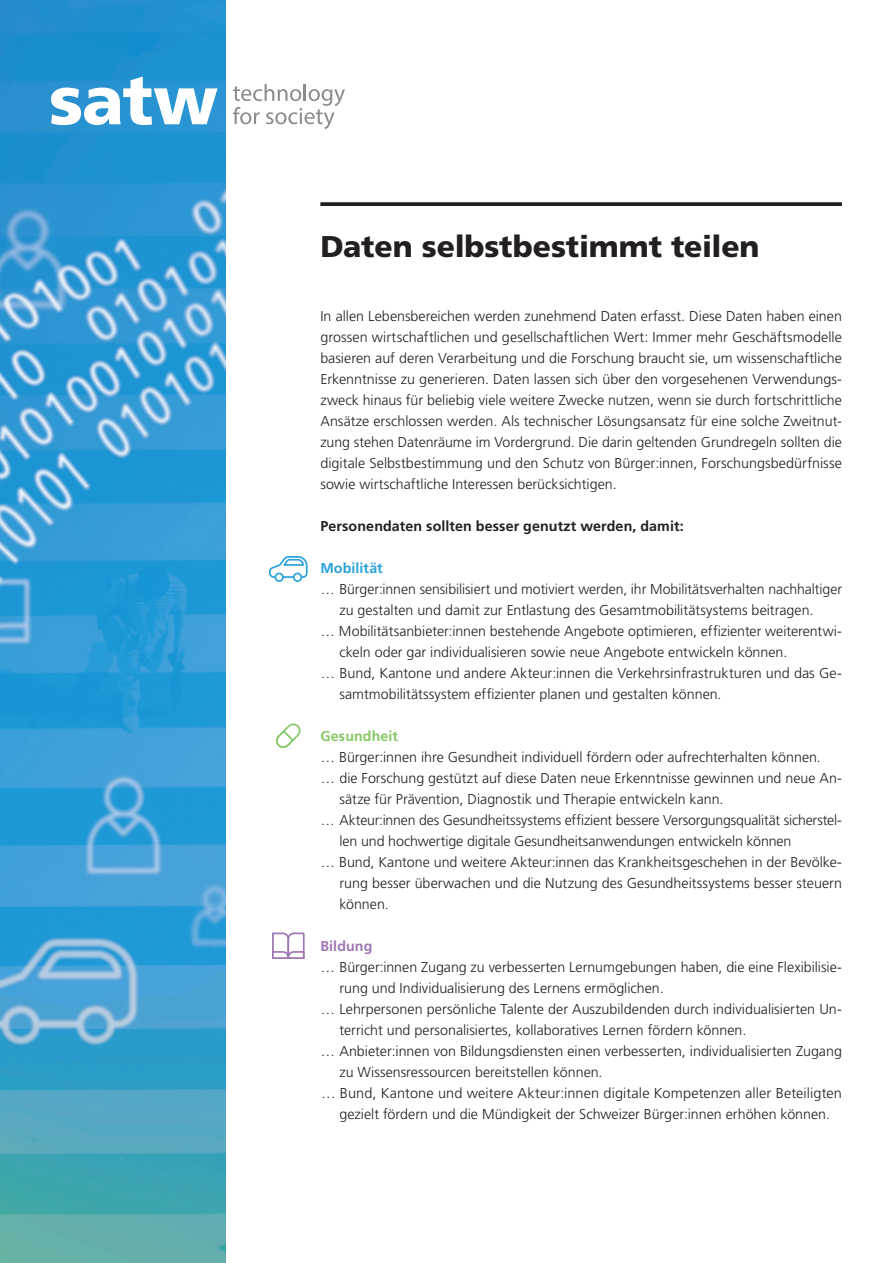
<style>
.page{position:relative;width:893px;height:1263px;background:#fff}
.page>*{position:absolute;margin:0;border:0;box-sizing:border-box;transform-origin:0 0}
.t1{font:900 30px "Frutiger LT Std";letter-spacing:-.005em;color:#231f20}
.t2{font:300 14.25px/21px "Frutiger LT Std";color:#231f20;text-align:justify}
.t3{font:700 14.25px "Frutiger LT Std";letter-spacing:.01em;color:#231f20}
.t4{font:700 14.25px "Frutiger LT Std";letter-spacing:.01em;color:#87c765}
.t5{font:700 14.25px "Frutiger LT Std";letter-spacing:.005em;color:#2aa2db}
.t6{font:700 14.25px "Frutiger LT Std";letter-spacing:.005em;color:#9e76b3}
</style>
<div class="page">
<img style="left:0;top:0;width:226px;height:1263px">
<svg style="left:320px;top:202px;width:522px;height:4px;background:#302c2d"></svg>
<svg style="left:51px;top:77px;width:167px;height:48px"></svg>
<svg style="left:233px;top:84px;width:112px;height:45px"></svg>
<svg style="left:276px;top:723px;width:25px;height:25px"></svg>
<div style="left:274px;top:573px;width:10px;height:9px;border:2px solid #2aa2db;border-radius:50%"></div>
<div style="left:293px;top:573px;width:9px;height:9px;border:2px solid #2aa2db;border-radius:50%"></div>
<svg style="left:269px;top:556px;width:39px;height:23px"></svg>
<svg style="left:272px;top:932px;width:33px;height:27px"></svg>
<h1 class="t1" style="left:320px;top:228px;width:441px">Daten selbstbestimmt teilen</h1>
<p class="t2" style="left:320px;top:306px;width:523px">In allen Lebensbereichen werden zunehmend Daten erfasst. Diese Daten haben einen grossen wirtschaftlichen und gesellschaftlichen Wert: Immer mehr Geschäftsmodelle basieren auf deren Verarbeitung und die Forschung braucht sie, um wissenschaftliche Erkenntnisse zu generieren. Daten lassen sich über den vorgesehenen Verwendungs&shy;zweck hinaus für beliebig viele weitere Zwecke nutzen, wenn sie durch fortschrittliche Ansätze erschlossen werden. Als technischer Lösungsansatz für eine solche Zweitnut&shy;zung stehen Datenräume im Vordergrund. Die darin geltenden Grundregeln sollten die digitale Selbstbestimmung und den Schutz von Bürger:innen, Forschungsbedürfnisse sowie wirtschaftliche Interessen berücksichtigen.</p>
<p class="t3" style="left:320px;top:518px;width:365px">Personendaten sollten besser genutzt werden, damit:</p>
<p class="t5" style="left:320px;top:560px;width:64px">Mobilität</p>
<p class="t2" style="left:321px;top:579px;width:523px">… Bürger:innen sensibilisiert und motiviert werden, ihr Mobilitätsverhalten nachhaltiger</p>
<p class="t2" style="left:339px;top:600px;width:475px">zu gestalten und damit zur Entlastung des Gesamtmobilitätsystems beitragen.</p>
<p class="t2" style="left:321px;top:621px;width:523px">… Mobilitätsanbieter:innen bestehende Angebote optimieren, effizienter weiterentwi-</p>
<p class="t2" style="left:339px;top:642px;width:449px">ckeln oder gar individualisieren sowie neue Angebote entwickeln können.</p>
<p class="t2" style="left:321px;top:663px;width:522px">… Bund, Kantone und andere Akteur:innen die Verkehrsinfrastrukturen und das Ge-</p>
<p class="t2" style="left:339px;top:684px;width:384px">samtmobilitätssystem effizienter planen und gestalten können.</p>
<p class="t4" style="left:320px;top:728px;width:79px">Gesundheit</p>
<p class="t2" style="left:321px;top:747px;width:501px">… Bürger:innen ihre Gesundheit individuell fördern oder aufrechterhalten können.</p>
<p class="t2" style="left:321px;top:768px;width:522px">… die Forschung gestützt auf diese Daten neue Erkenntnisse gewinnen und neue An-</p>
<p class="t2" style="left:339px;top:789px;width:385px">sätze für Prävention, Diagnostik und Therapie entwickeln kann.</p>
<p class="t2" style="left:321px;top:810px;width:523px">… Akteur:innen des Gesundheitssystems effizient bessere Versorgungsqualität sicherstel-</p>
<p class="t2" style="left:339px;top:831px;width:453px">len und hochwertige digitale Gesundheitsanwendungen entwickeln können</p>
<p class="t2" style="left:321px;top:852px;width:522px">… Bund, Kantone und weitere Akteur:innen das Krankheitsgeschehen in der Bevölke-</p>
<p class="t2" style="left:339px;top:873px;width:504px">rung besser überwachen und die Nutzung des Gesundheitssystems besser steuern</p>
<p class="t2" style="left:339px;top:894px;width:51px">können.</p>
<p class="t6" style="left:320px;top:938px;width:54px">Bildung</p>
<p class="t2" style="left:321px;top:957px;width:522px">… Bürger:innen Zugang zu verbesserten Lernumgebungen haben, die eine Flexibilisie-</p>
<p class="t2" style="left:339px;top:978px;width:326px">rung und Individualisierung des Lernens ermöglichen.</p>
<p class="t2" style="left:321px;top:999px;width:522px">… Lehrpersonen persönliche Talente der Auszubildenden durch individualisierten Un-</p>
<p class="t2" style="left:339px;top:1020px;width:408px">terricht und personalisiertes, kollaboratives Lernen fördern können.</p>
<p class="t2" style="left:321px;top:1041px;width:522px">… Anbieter:innen von Bildungsdiensten einen verbesserten, individualisierten Zugang</p>
<p class="t2" style="left:339px;top:1062px;width:265px">zu Wissensressourcen bereitstellen können.</p>
<p class="t2" style="left:321px;top:1083px;width:522px">… Bund, Kantone und weitere Akteur:innen digitale Kompetenzen aller Beteiligten</p>
<p class="t2" style="left:339px;top:1104px;width:492px">gezielt fördern und die Mündigkeit der Schweizer Bürger:innen erhöhen können.</p>
</div>
